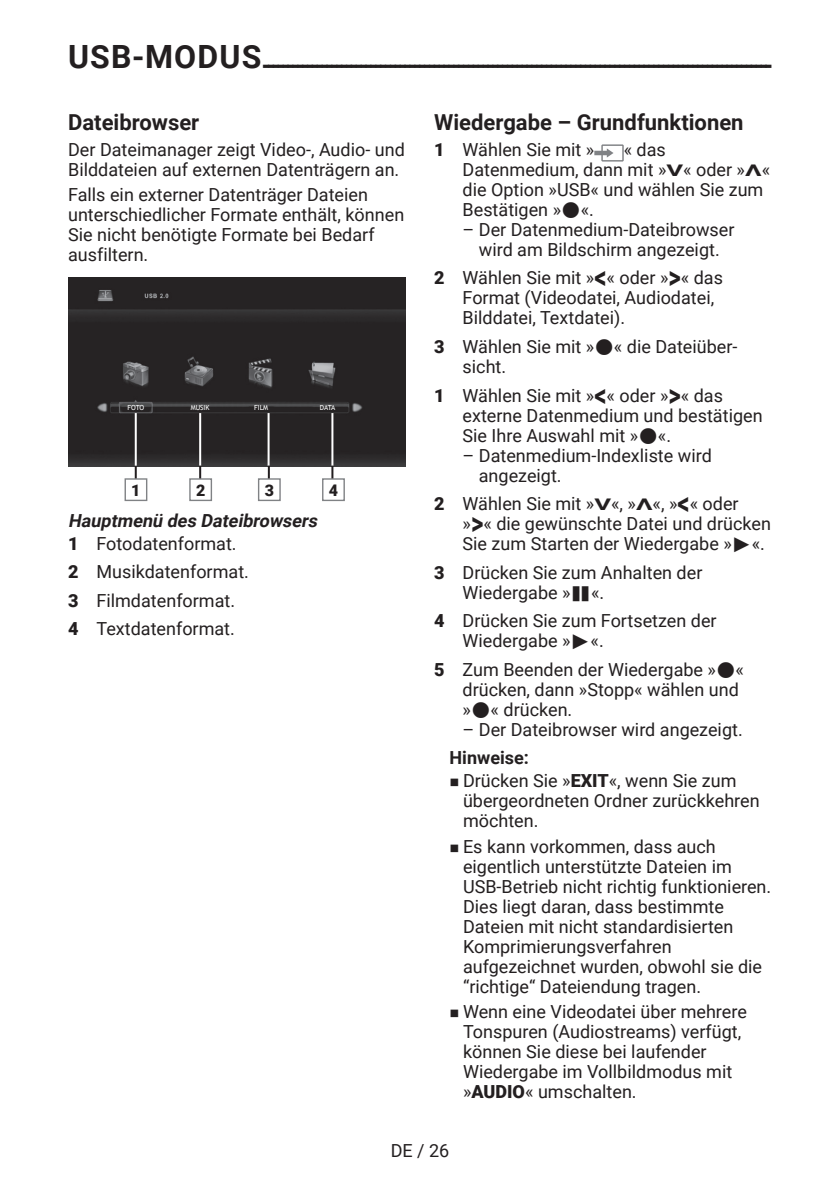
<style>
.page{position:relative;width:840px;height:1191px;background:#fff}
.page>*{position:absolute;margin:0;border:0;box-sizing:border-box;transform-origin:0 0}
.t1{font:700 24px "Futura TOT";color:#231f20}
.t2{font:700 22px "Roboto";color:#231f20}
.t3{font:18px/20px "Roboto";color:#231f20}
.t4{font:italic 700 18px/22.8px "Roboto";color:#231f20}
.t5{font:700 18px "Roboto";color:#231f20}
.t6{font:900 16px "Roboto";color:#231f20}
.t7{font:7px "Trebuchet MS";color:#fff}
.t8{font:7px "Grund Son Se";color:#231f20}
.s1{font-weight:900;font-style:normal}
.s2{font-weight:400;font-style:normal}
.s3{font-weight:900}
.s4{font-weight:700;font-size:16px}
.s5{font-weight:700;font-size:32px}
.s6{font-family:"Grund Son Se";font-size:14px}
</style>
<div class="page">
<div style="left:124px;top:478px;width:23px;height:23px;border:1px solid #808285"></div>
<div style="left:189px;top:478px;width:23px;height:23px;border:1px solid #808285"></div>
<div style="left:258px;top:478px;width:22px;height:23px;border:1px solid #808285"></div>
<div style="left:322px;top:478px;width:23px;height:23px;border:1px solid #808285"></div>
<img style="left:68px;top:277px;width:337px;height:189px">
<svg style="left:135px;top:466px;width:2px;height:12px"></svg>
<hr style="left:135px;top:413px;width:2px;height:53px;background:#fff">
<hr style="left:199px;top:413px;width:2px;height:53px;background:#fff">
<hr style="left:267px;top:413px;width:2px;height:53px;background:#fff">
<hr style="left:331px;top:413px;width:2px;height:53px;background:#fff">
<svg style="left:199px;top:466px;width:2px;height:12px"></svg>
<svg style="left:268px;top:466px;width:2px;height:12px"></svg>
<svg style="left:331px;top:466px;width:2px;height:12px"></svg>
<svg style="left:594px;top:144px;width:29px;height:18px"></svg>
<h1 class="t1" style="left:68px;top:49px;width:704px"><sup>USB-MODUS</sup>---------------------------------------------------------------------------------------------------------</h1>
<p class="t2" style="left:68px;top:107px;width:133px">Dateibrowser</p>
<p class="t3" style="left:68px;top:138px;width:338px">Der Dateimanager zeigt Video-, Audio- und<br>Bilddateien auf externen Datenträgern an.</p>
<p class="t3" style="left:68px;top:184px;width:337px">Falls ein externer Datenträger Dateien unterschiedlicher Formate enthält, können Sie nicht benötigte Formate bei Bedarf ausfiltern.</p>
<p class="t7" style="left:127px;top:403px;width:18px">FOTO</p>
<p class="t7" style="left:191px;top:403px;width:20px">MUSIK</p>
<p class="t7" style="left:254px;top:403px;width:16px">FILM</p>
<p class="t7" style="left:320px;top:403px;width:17px">DATA</p>
<p class="t6" style="left:131px;top:479px;width:11px">1</p>
<p class="t6" style="left:196px;top:479px;width:11px">2</p>
<p class="t6" style="left:264px;top:479px;width:11px">3</p>
<p class="t6" style="left:328px;top:479px;width:11px">4</p>
<p class="t4" style="left:68px;top:508px;width:254px">Hauptmenü des Dateibrowsers<br><span class="s1">1</span> <span class="s2">Fotodatenformat.</span></p>
<p class="t3" style="left:68px;top:557px;width:182px;line-height:28.6px"><span class="s3">2</span> Musikdatenformat.<br><span class="s3">3</span> Filmdatenformat.<br><span class="s3">4</span> Textdatenformat.</p>
<p class="t2" style="left:434px;top:107px;width:311px">Wiedergabe – Grundfunktionen</p>
<p class="t3" style="left:434px;top:139px;width:162px"><span class="s3">1</span> Wählen Sie mit »</p>
<p class="t3" style="left:462px;top:139px;width:309px;text-indent:161px">« das<br>Datenmedium, dann mit »<span class="s4">V</span>« oder »<span class="s4">Λ</span>« die Option »USB« und wählen Sie zum<br>Bestätigen » «.</p>
<p class="t3" style="left:462px;top:219px;width:273px;text-align:center">– Der Datenmedium-Dateibrowser wird am Bildschirm angezeigt.</p>
<p class="t3" style="left:462px;top:267px;width:262px;text-indent:-28px"><span class="s3">2</span> Wählen Sie mit »<span class="s5">&lt;</span>« oder »<span class="s5">&gt;</span>« das<br>Format (Videodatei, Audiodatei,<br>Bilddatei, Textdatei).</p>
<p class="t3" style="left:462px;top:336px;width:276px;text-indent:-28px"><span class="s3">3</span> Wählen Sie mit » « die Dateiüber&shy;sicht.</p>
<p class="t3" style="left:462px;top:384px;width:301px;text-indent:-28px"><span class="s3">1</span> Wählen Sie mit »<span class="s5">&lt;</span>« oder »<span class="s5">&gt;</span>« das externe Datenmedium und bestätigen<br>Sie Ihre Auswahl mit » «.</p>
<p class="t3" style="left:478px;top:444px;width:234px;text-indent:-16px">– Datenmedium-Indexliste wird angezeigt.</p>
<p class="t3" style="left:462px;top:493px;width:310px;text-indent:-28px"><span class="s3">2</span> Wählen Sie mit »<span class="s4">V</span>«, »<span class="s4">Λ</span>«, »<span class="s5">&lt;</span>« oder »<span class="s5">&gt;</span>« die gewünschte Datei und drücken<br>Sie zum Starten der Wiedergabe »<span class="s6">8</span>«.</p>
<p class="t3" style="left:462px;top:561px;width:241px;text-indent:-28px"><span class="s3">3</span> Drücken Sie zum Anhalten der<br>Wiedergabe »<span class="s6">!</span>«.</p>
<p class="t3" style="left:462px;top:610px;width:255px;text-indent:-28px"><span class="s3">4</span> Drücken Sie zum Fortsetzen der<br>Wiedergabe »<span class="s6">8</span>«.</p>
<p class="t3" style="left:462px;top:658px;width:283px;text-indent:-28px"><span class="s3">5</span> Zum Beenden der Wiedergabe » « drücken, dann »Stopp« wählen und » « drücken.</p>
<p class="t3" style="left:462px;top:718px;width:281px">– Der Dateibrowser wird angezeigt.</p>
<p class="t5" style="left:449px;top:745px;width:81px">Hinweise:</p>
<p class="t8" style="left:449px;top:778px;width:11px">7</p>
<p class="t3" style="left:463px;top:770px;width:298px">Drücken Sie »<span class="s3">EXIT</span>«, wenn Sie zum übergeordneten Ordner zurückkehren möchten.</p>
<p class="t8" style="left:449px;top:844px;width:11px">7</p>
<p class="t3" style="left:463px;top:835px;width:309px">Es kann vorkommen, dass auch eigentlich unterstützte Dateien im USB-Betrieb nicht richtig funktionieren.<br>Dies liegt daran, dass bestimmte Dateien mit nicht standardisierten Komprimierungsverfahren aufgezeichnet wurden, obwohl sie die “richtige“ Dateiendung tragen.</p>
<p class="t8" style="left:449px;top:1010px;width:11px">7</p>
<p class="t3" style="left:463px;top:1001px;width:285px">Wenn eine Videodatei über mehrere<br>Tonspuren (Audiostreams) verfügt, können Sie diese bei laufender<br>Wiedergabe im Vollbildmodus mit »<span class="s3">AUDIO</span>« umschalten.</p>
<p class="t3" style="left:390px;top:1140px;width:60px">DE / 26</p>
</div>
